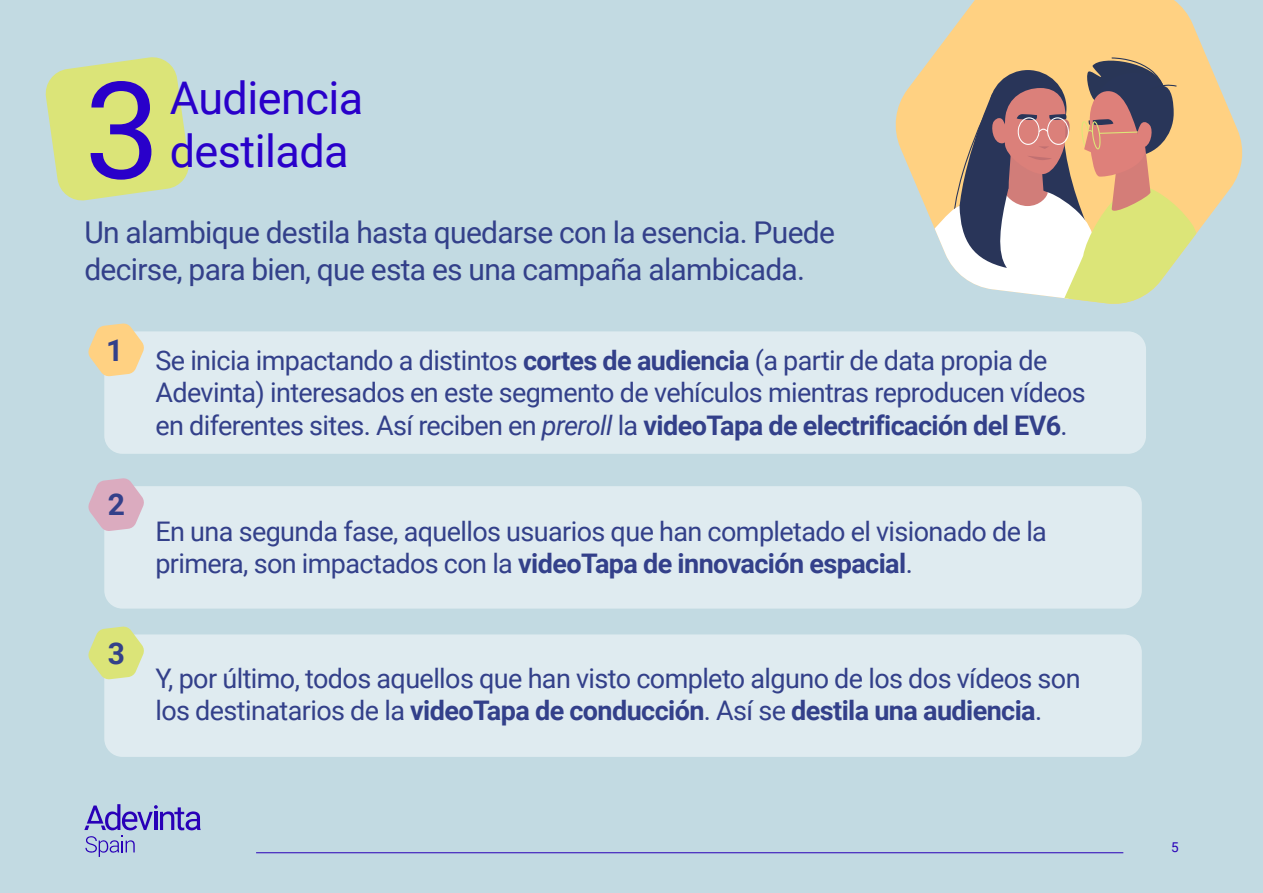
<style>
.page{position:relative;width:1263px;height:893px;background:#c2dae2}
.page>*{position:absolute;margin:0;border:0;box-sizing:border-box;transform-origin:0 0}
.t1{font:135px "Roboto";color:#2900ca}
.t2{font:45px "Roboto";letter-spacing:-.01em;color:#2900ca}
.t3{font:30px/37.5px "Roboto";letter-spacing:-.025em;color:#33408a}
.t4{font:700 30px "Roboto";color:#33408a}
.t5{font:27px/32.4px "Roboto";letter-spacing:-.025em;color:#33408a}
.t6{font:13.5px "Roboto";color:#2900b8}
.s1{font-weight:700}
.s2{font-style:italic}
</style>
<div class="page">
<div style="left:104px;top:486px;width:1038px;height:123px;background:#dfebf0;border-radius:18px"></div>
<svg style="left:88px;top:478px;width:56px;height:53px"></svg>
<div style="left:104px;top:634px;width:1038px;height:123px;background:#dfebf0;border-radius:18px"></div>
<svg style="left:88px;top:626px;width:56px;height:54px"></svg>
<svg style="left:895px;top:0;width:348px;height:225px;fill:#ffd182"></svg>
<svg style="left:930px;top:54px;width:273px;height:250px;background:#c9b292"></svg>
<div style="left:104px;top:331px;width:1042px;height:123px;background:#dfebf0;border-radius:18px"></div>
<svg style="left:88px;top:323px;width:56px;height:54px"></svg>
<hr style="left:256px;top:852px;width:867px;height:1px;background:#2900b8">
<svg style="left:84px;top:804px;width:117px;height:53px"></svg>
<svg style="left:45px;top:57px;width:144px;height:144px"></svg>
<h1 class="t1" style="left:84px;top:53px;width:77px">3</h1>
<h2 class="t2" style="left:170px;top:73px;width:195px">Audiencia</h2>
<h2 class="t2" style="left:170px;top:125px;width:180px">destilada</h2>
<p class="t3" style="left:84px;top:213px;width:752px">Un alambique destila hasta quedarse con la esencia. Puede decirse, para bien, que esta es una campaña alambicada.</p>
<p class="t4" style="left:106px;top:333px;width:19px">1</p>
<p class="t4" style="left:108px;top:487px;width:19px">2</p>
<p class="t4" style="left:108px;top:636px;width:19px">3</p>
<p class="t5" style="left:155px;top:344px;width:932px">Se inicia impactando a distintos <span class="s1">cortes de audiencia</span> (a partir de data propia de<br>Adevinta) interesados en este segmento de vehículos mientras reproducen vídeos en diferentes sites. Así reciben en <span class="s2">preroll</span> la <span class="s1">videoTapa de electrificación del EV6</span>.</p>
<p class="t5" style="left:155px;top:515px;width:893px">En una segunda fase, aquellos usuarios que han completado el visionado de la primera, son impactados con la <span class="s1">videoTapa de innovación espacial</span>.</p>
<p class="t5" style="left:155px;top:662px;width:927px">Y, por último, todos aquellos que han visto completo alguno de los dos vídeos son los destinatarios de la <span class="s1">videoTapa de conducción</span>. Así se <span class="s1">destila una audiencia</span>.</p>
<p class="t6" style="left:1171px;top:840px;width:9px">5</p>
</div>
